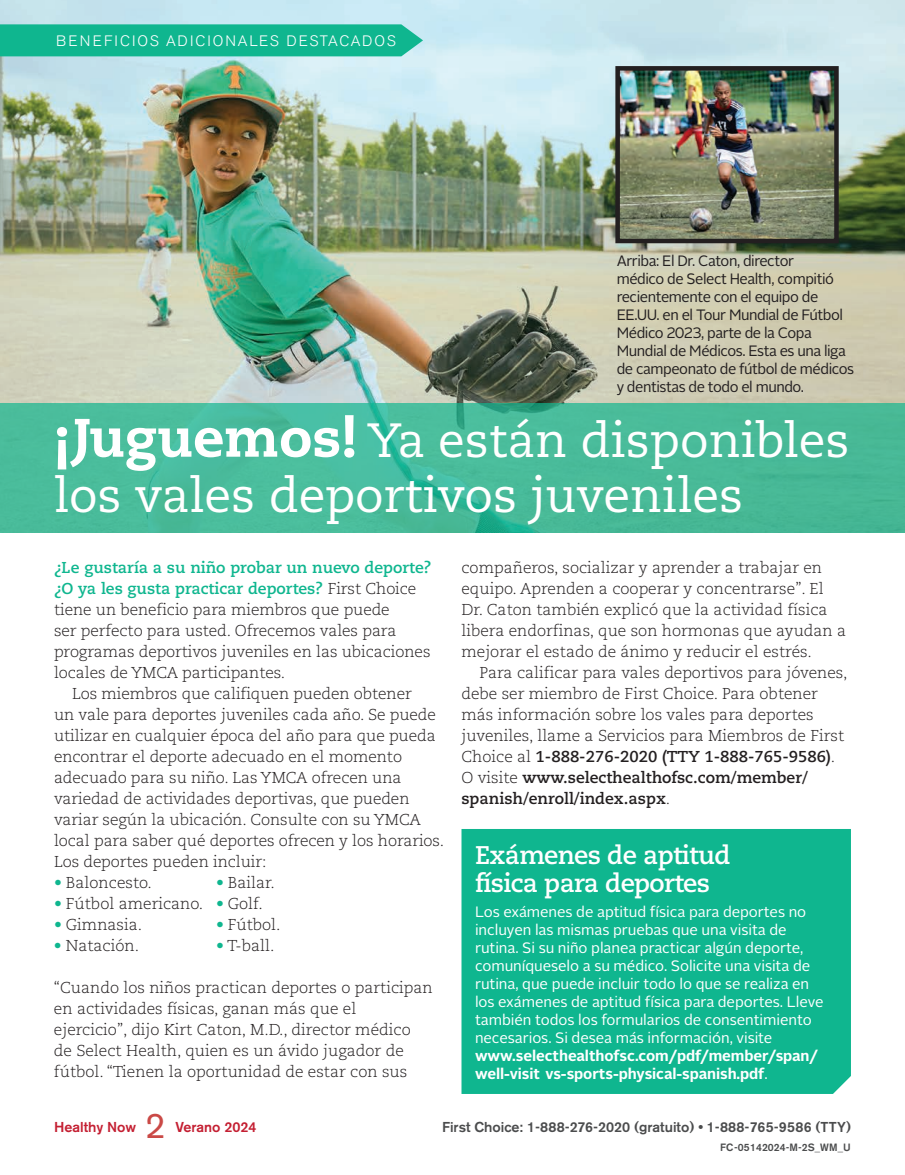
<style>
.page{position:relative;width:905px;height:1175px;background:#fff}
.page>*{position:absolute;margin:0;border:0;box-sizing:border-box;transform-origin:0 0}
.t1{font:48px/55.5px "Caecilia LT Std";color:#fff}
.t2{font:35.7px "Akz Gro B Eotf";color:#ca4946}
.t3{font:700 25.5px/28.5px "Caecilia LT Std";letter-spacing:-.025em;color:#fff}
.t4{font:300 15.75px/21px "Caecilia LT Std";color:#231f20}
.t5{font:15px/18px "Alright Sans";letter-spacing:-.005em;color:#fff}
.t6{font:15px/18px "Alright Sans";letter-spacing:-.03em;color:#231f20}
.t7{font:300 15px "Akz Gro B Eotf";letter-spacing:.135em;color:#fff}
.t8{font:14.25px "Akz Gro B Eotf Med";color:#4b4c4d}
.t9{font:14.25px "Akz Gro B Eotf Med";color:#c41f32}
.t10{font:10.5px "Akz Gro B Eotf Med";letter-spacing:.01em;color:#4b4c4d}
.s1{font-weight:800;font-size:54px}
.s2{font-weight:700;color:#0fb68f}
.s3{color:#0fb68f}
.s4{font-weight:700}
</style>
<div class="page">
<img style="left:0;top:0;width:904px;height:403px">
<div style="left:0;top:24px;width:423px;height:32px;background:#0fb68f"></div>
<img style="left:620px;top:71px;width:213px;height:167px">
<div style="left:615px;top:66px;width:223px;height:177px;border:4px solid #231f20"></div>
<div style="left:0;top:403px;width:904px;height:130px;background:#49bb9a"></div>
<div style="left:461px;top:829px;width:389px;height:265px;background:#0fb68f"></div>
<p class="t7" style="left:56px;top:32px;width:341px">BENEFICIOS ADICIONALES DESTACADOS</p>
<p class="t6" style="left:616px;top:252px;width:239px">Arriba: El Dr. Caton, director<br>médico de Select Health, compitió recientemente con el equipo de<br>EE.UU. en el Tour Mundial de Fútbol<br>Médico 2023, parte de la Copa<br>Mundial de Médicos. Esta es una liga de campeonato de fútbol de médicos y dentistas de todo el mundo.</p>
<p class="t1" style="left:54px;top:413px;width:797px"><span class="s1">¡Juguemos!</span> Ya están disponibles los vales deportivos juveniles</p>
<p class="t4" style="left:54px;top:557px;width:379px"><span class="s2">¿Le gustaría a su niño probar un nuevo deporte? ¿O ya les gusta practicar deportes?</span> First Choice tiene un beneficio para miembros que puede<br>ser perfecto para usted. Ofrecemos vales para programas deportivos juveniles en las ubicaciones locales de YMCA participantes.</p>
<p class="t4" style="left:54px;top:683px;width:391px;text-indent:18px">Los miembros que califiquen pueden obtener<br>un vale para deportes juveniles cada año. Se puede utilizar en cualquier época del año para que pueda encontrar el deporte adecuado en el momento adecuado para su niño. Las YMCA ofrecen una variedad de actividades deportivas, que pueden variar según la ubicación. Consulte con su YMCA local para saber qué deportes ofrecen y los horarios.<br>Los deportes pueden incluir:</p>
<p class="t4" style="left:54px;top:872px;width:99px"><span class="s3">•</span> Baloncesto.</p>
<p class="t4" style="left:216px;top:872px;width:60px"><span class="s3">•</span> Bailar.</p>
<p class="t4" style="left:54px;top:893px;width:210px"><span class="s3">•</span> Fútbol americano. <span class="s3">•</span> Golf.</p>
<p class="t4" style="left:54px;top:914px;width:90px"><span class="s3">•</span> Gimnasia.</p>
<p class="t4" style="left:216px;top:914px;width:66px"><span class="s3">•</span> Fútbol.</p>
<p class="t4" style="left:54px;top:935px;width:87px"><span class="s3">•</span> Natación.</p>
<p class="t4" style="left:216px;top:935px;width:60px"><span class="s3">•</span> T-ball.</p>
<p class="t4" style="left:54px;top:977px;width:380px">“Cuando los niños practican deportes o participan en actividades físicas, ganan más que el ejercicio”, dijo Kirt Caton, M.D., director médico<br>de Select Health, quien es un ávido jugador de fútbol. “Tienen la oportunidad de estar con sus</p>
<p class="t4" style="left:461px;top:557px;width:386px">compañeros, socializar y aprender a trabajar en equipo. Aprenden a cooperar y concentrarse”. El Dr. Caton también explicó que la actividad física libera endorfinas, que son hormonas que ayudan a mejorar el estado de ánimo y reducir el estrés.</p>
<p class="t4" style="left:461px;top:662px;width:387px;text-indent:18px">Para calificar para vales deportivos para jóvenes, debe ser miembro de First Choice. Para obtener más información sobre los vales para deportes juveniles, llame a Servicios para Miembros de First Choice al <span class="s4">1-888-276-2020 (TTY 1-888-765-9586)</span>.<br>O visite <span class="s4">www.selecthealthofsc.com/member/ spanish/enroll/index.aspx</span>.</p>
<p class="t3" style="left:475px;top:841px;width:257px">Exámenes de aptitud física para deportes</p>
<p class="t5" style="left:475px;top:903px;width:350px">Los exámenes de aptitud física para deportes no incluyen las mismas pruebas que una visita de rutina. Si su niño planea practicar algún deporte, comuníqueselo a su médico. Solicite una visita de rutina, que puede incluir todo lo que se realiza en los exámenes de aptitud física para deportes. Lleve también todos los formularios de consentimiento necesarios. Si desea más información, visite <span class="s4">www.selecthealthofsc.com/pdf/member/span/ well-visit vs-sports-physical-spanish.pdf</span>.</p>
<p class="t9" style="left:54px;top:1118px;width:84px">Healthy Now</p>
<h2 class="t2" style="left:145px;top:1104px;width:22px">2</h2>
<p class="t9" style="left:175px;top:1118px;width:83px">Verano 2024</p>
<p class="t8" style="left:442px;top:1118px;width:410px">First Choice: 1-888-276-2020 (gratuito) • 1-888-765-9586 (TTY)</p>
<p class="t10" style="left:720px;top:1140px;width:132px">FC-05142024-M-2S_WM_U</p>
</div>
